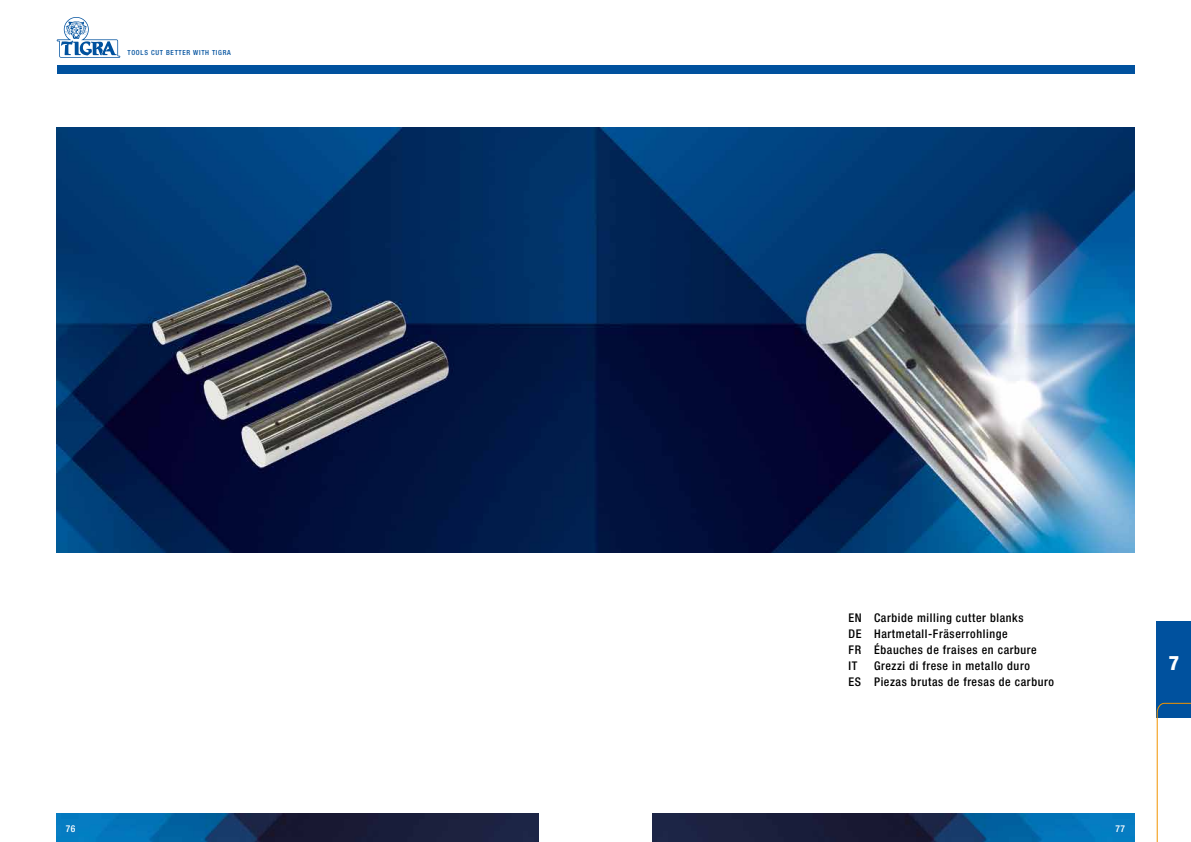
<style>
.page{position:relative;width:1191px;height:842px;background:#fff}
.page>*{position:absolute;margin:0;border:0;box-sizing:border-box;transform-origin:0 0}
.t1{font:800 condensed 20px "Helvetica Neue";color:#fff}
.t2{font:500 condensed 12px/16px "Helvetica Neue";letter-spacing:.05em;color:#000}
.t3{font:500 condensed 9.5px "Helvetica Neue";color:#fff}
.t4{font:500 condensed 7px "Helvetica Neue";letter-spacing:.1em;color:#00519e}
</style>
<div class="page">
<div style="left:1157px;top:621px;width:34px;height:96px;background:#00519e"></div>
<svg style="left:1156px;top:703px;width:35px;height:139px"></svg>
<img style="left:57px;top:128px;width:1077px;height:425px">
<div style="left:57px;top:65px;width:1077px;height:9px;background:#00519e"></div>
<svg style="left:57px;top:17px;width:63px;height:41px"></svg>
<img style="left:57px;top:814px;width:482px;height:28px">
<img style="left:652px;top:814px;width:482px;height:28px">
<p class="t4" style="left:128px;top:48px;width:105px">TOOLS CUT BETTER WITH TIGRA</p>
<p class="t2" style="left:848px;top:609px;width:15px">EN<br>DE<br>FR<br>IT<br>ES</p>
<p class="t2" style="left:874px;top:609px;width:181px">Carbide milling cutter blanks<br>Hartmetall-Fräserrohlinge<br>Ébauches de fraises en carbure<br>Grezzi di frese in metallo duro<br>Piezas brutas de fresas de carburo</p>
<h1 class="t1" style="left:1168px;top:650px;width:12px">7</h1>
<p class="t3" style="left:66px;top:823px;width:11px">76</p>
<p class="t3" style="left:1115px;top:823px;width:11px">77</p>
</div>
